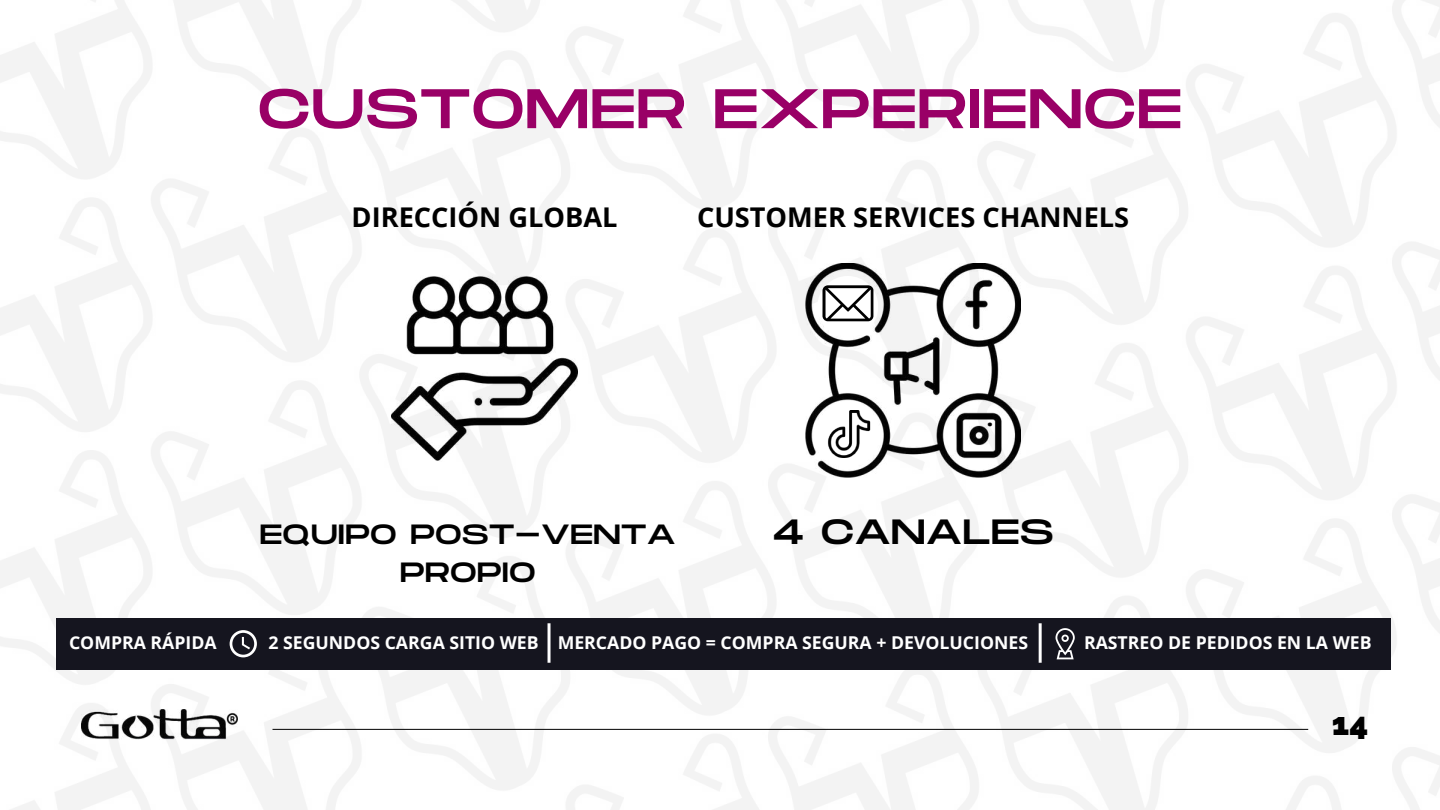
<style>
.page{position:relative;width:1440px;height:810px;background:#fff}
.page>*{position:absolute;margin:0;border:0;box-sizing:border-box;transform-origin:0 0}
.t1{font:55.6px "Monument Extended";color:#906}
.t2{font:35px "Monument Extended";color:#000}
.t3{font:800 32px "Raleway";color:#000}
.t4{font:27.8px/38.7px "Monument Extended";color:#000;text-align:center}
.t5{font:700 27.2px "Open Sans";color:#000}
.t6{font:800 20px "Open Sans";color:#000}
.t7{font:700 17.7px "Open Sans";color:#fff}
</style>
<div class="page">
<img style="left:0;top:0;width:1440px;height:810px">
<hr style="left:273px;top:729px;width:1035px;height:1px;background:#000">
<img style="left:81px;top:710px;width:157px;height:30px">
<div style="left:57px;top:619px;width:1334px;height:51px;background:#15151f"></div>
<img style="left:392px;top:276px;width:186px;height:186px">
<img style="left:806px;top:263px;width:214px;height:215px">
<div style="left:817px;top:276px;width:61px;height:61px;background:#fff;border-radius:50%"></div>
<div style="left:817px;top:401px;width:61px;height:61px;background:#fff;border-radius:50%"></div>
<svg style="left:822px;top:285px;width:51px;height:36px"></svg>
<img style="left:825px;top:411px;width:47px;height:47px">
<svg style="left:230px;top:630px;width:27px;height:27px"></svg>
<svg style="left:1055px;top:628px;width:20px;height:31px"></svg>
<hr style="left:548px;top:623px;width:3px;height:40px;background:#fff">
<hr style="left:1039px;top:623px;width:3px;height:40px;background:#fff">
<h1 class="t1" style="left:258px;top:78px;width:926px">CUSTOMER EXPERIENCE</h1>
<h3 class="t5" style="left:352px;top:198px;width:267px">DIRECCIÓN GLOBAL</h3>
<h3 class="t5" style="left:697px;top:198px;width:434px">CUSTOMER SERVICES CHANNELS</h3>
<h3 class="t4" style="left:260px;top:516px;width:418px">EQUIPO POST-VENTA<br>PROPIO</h3>
<p class="t6" style="left:987px;top:405px;width:7px">.</p>
<h2 class="t2" style="left:772px;top:513px;width:283px">4 CANALES</h2>
<p class="t7" style="left:69px;top:630px;width:149px">COMPRA RÁPIDA</p>
<p class="t7" style="left:268px;top:630px;width:761px">2 SEGUNDOS CARGA SITIO WEB MERCADO PAGO = COMPRA SEGURA + DEVOLUCIONES</p>
<p class="t7" style="left:1084px;top:630px;width:289px">RASTREO DE PEDIDOS EN LA WEB</p>
<h3 class="t3" style="left:1332px;top:705px;width:38px">14</h3>
</div>
